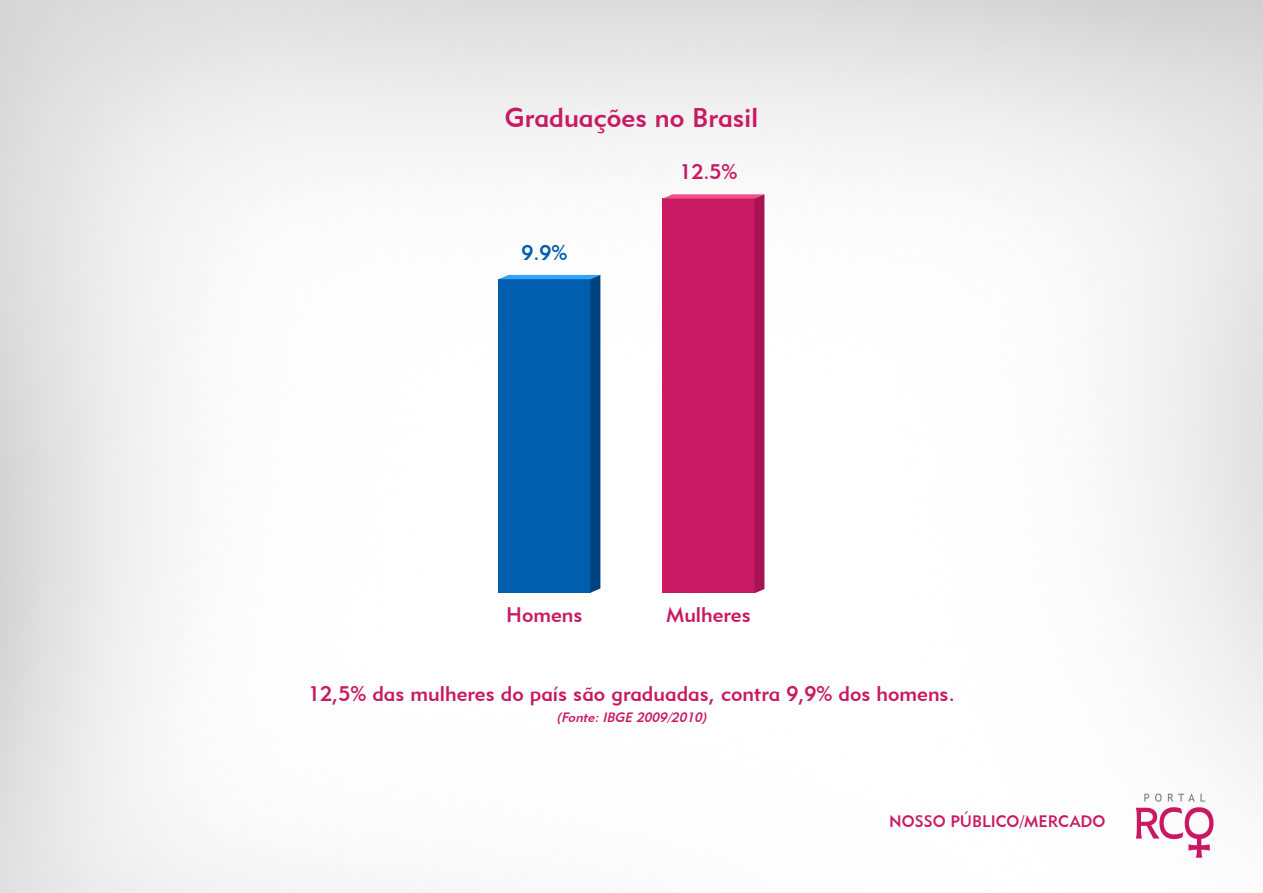
<style>
.page{position:relative;width:1263px;height:893px;background:#fff}
.page>*{position:absolute;margin:0;border:0;box-sizing:border-box;transform-origin:0 0}
.t1{font:27px "Geometric 415 BT Medium A";color:#c91963}
.t2{font:21px "Geometric 415 BT Medium A";color:#c91963}
.t3{font:21px "Geometric 415 BT Medium A";color:#015dad}
.t4{font:16.5px "Geometric 415 BT Medium A";color:#c91963}
.t5{font:italic 13.5px "Geometric 415 BT Medium A";color:#c91963}
</style>
<div class="page">
<img style="left:0;top:0;width:1263px;height:893px">
<svg style="left:662px;top:194px;width:103px;height:399px;background:#c61a62"></svg>
<svg style="left:498px;top:275px;width:103px;height:318px;background:#035caa"></svg>
<p class="t1" style="left:505px;top:101px;width:255px">Graduações no Brasil</p>
<p class="t3" style="left:521px;top:240px;width:48px">9.9%</p>
<p class="t2" style="left:679px;top:159px;width:60px">12.5%</p>
<p class="t2" style="left:506px;top:601px;width:78px">Homens</p>
<p class="t2" style="left:666px;top:601px;width:86px">Mulheres</p>
<p class="t2" style="left:308px;top:681px;width:648px">12,5% das mulheres do país são graduadas, contra 9,9% dos homens.</p>
<p class="t5" style="left:556px;top:709px;width:155px">(Fonte:IBGE 2009/2010)</p>
<p class="t4" style="left:889px;top:811px;width:218px">NOSSO PÚBLICO/MERCADO</p>
</div>
